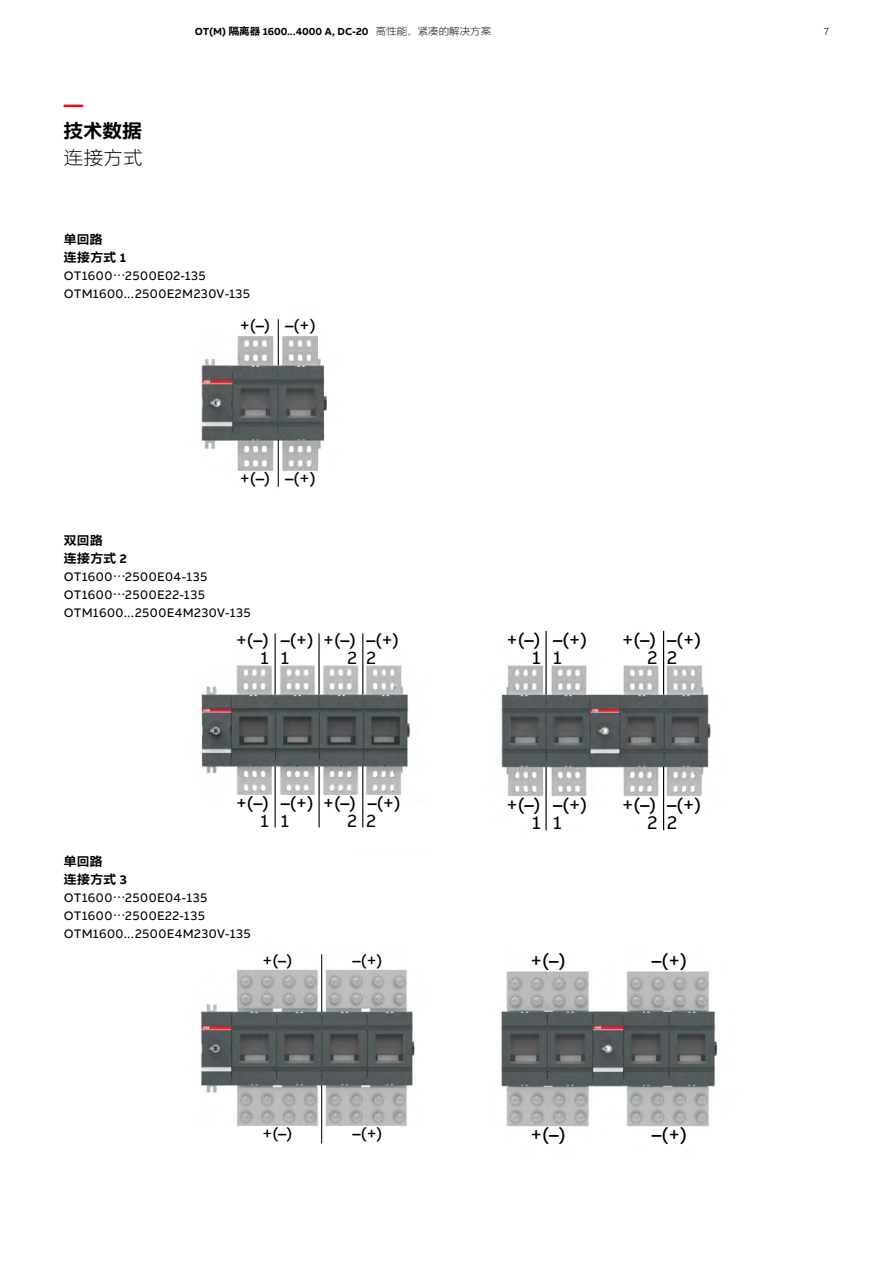
<style>
.page{position:relative;width:893px;height:1263px;background:#fff}
.page>*{position:absolute;margin:0;border:0;box-sizing:border-box;transform-origin:0 0}
.t1{font:700 19.5px "AB Bvoice CNSG";color:#000}
.t2{font:300 19.5px "AB Bvoice CNSG";color:#000}
.t3{font:700 19.5px "AB Bvoice CNSG";color:#ff000f}
.t4{font:19.35px "AB Bvoice";color:#000}
.t5{font:18.75px "AB Bvoice";color:#000}
.t6{font:18px "AB Bvoice";color:#000}
.t7{font:16.8px "AB Bvoice";color:#000}
.t8{font:16.5px "AB Bvoice";color:#000}
.t9{font:12.75px/18px "AB Bvoice CNSG";letter-spacing:.035em;color:#000}
.t10{font:700 12.75px/18px "AB Bvoice CNSG";letter-spacing:.035em;color:#000}
.t11{font:700 10.5px "AB Bvoice CNSG";color:#000}
.t12{font:300 10.5px "AB Bvoice CNSG";color:#000}
.s1{font-weight:300}
</style>
<div class="page">
<img style="left:201px;top:319px;width:126px;height:168px">
<hr style="left:278px;top:319px;width:1px;height:46px;background:#000">
<hr style="left:278px;top:440px;width:1px;height:47px;background:#000">
<img style="left:199px;top:633px;width:212px;height:195px">
<hr style="left:275px;top:633px;width:1px;height:62px;background:#000">
<hr style="left:275px;top:766px;width:1px;height:61px;background:#000">
<hr style="left:319px;top:766px;width:1px;height:61px;background:#000">
<hr style="left:318px;top:633px;width:2px;height:62px;background:#000">
<hr style="left:362px;top:633px;width:1px;height:62px;background:#000">
<hr style="left:362px;top:766px;width:1px;height:61px;background:#000">
<img style="left:501px;top:630px;width:210px;height:201px">
<hr style="left:545px;top:631px;width:2px;height:64px;background:#000">
<hr style="left:545px;top:767px;width:2px;height:63px;background:#000">
<hr style="left:663px;top:631px;width:1px;height:64px;background:#000">
<hr style="left:663px;top:766px;width:1px;height:64px;background:#000">
<img style="left:501px;top:971px;width:216px;height:156px">
<img style="left:200px;top:954px;width:215px;height:190px">
<hr style="left:321px;top:954px;width:1px;height:58px;background:#000">
<hr style="left:321px;top:1085px;width:1px;height:58px;background:#000">
<h1 class="t3" style="left:64px;top:92px;width:21px">—</h1>
<h1 class="t1" style="left:64px;top:119px;width:80px">技术数据</h1>
<h1 class="t2" style="left:64px;top:147px;width:81px">连接方式</h1>
<p class="t11" style="left:195px;top:25px;width:298px">OT(M) 隔离器 1600...4000 A, DC-20 <span class="s1">高性能、紧凑的解决方案</span></p>
<p class="t12" style="left:824px;top:26px;width:7px">7</p>
<p class="t10" style="left:64px;top:230px;width:64px">单回路<br>连接方式 1</p>
<p class="t9" style="left:64px;top:266px;width:188px">OT1600…2500E02-135<br>OTM1600...2500E2M230V-135</p>
<h3 class="t7" style="left:240px;top:315px;width:77px">+(–) –(+)</h3>
<h3 class="t7" style="left:240px;top:468px;width:77px">+(–) –(+)</h3>
<p class="t10" style="left:64px;top:531px;width:64px">双回路<br>连接方式 2</p>
<p class="t9" style="left:64px;top:567px;width:188px">OT1600…2500E04-135<br>OT1600…2500E22-135<br>OTM1600...2500E4M230V-135</p>
<h3 class="t6" style="left:236px;top:629px;width:34px">+(–)</h3>
<h3 class="t6" style="left:323px;top:629px;width:34px">+(–)</h3>
<h3 class="t6" style="left:281px;top:629px;width:34px">–(+)</h3>
<h3 class="t6" style="left:366px;top:629px;width:34px">–(+)</h3>
<h3 class="t6" style="left:261px;top:647px;width:30px">1 1</h3>
<h3 class="t6" style="left:348px;top:647px;width:30px">2 2</h3>
<h3 class="t6" style="left:236px;top:792px;width:34px">+(–)</h3>
<h3 class="t6" style="left:323px;top:792px;width:34px">+(–)</h3>
<h3 class="t6" style="left:281px;top:792px;width:34px">–(+)</h3>
<h3 class="t6" style="left:368px;top:792px;width:34px">–(+)</h3>
<h3 class="t6" style="left:348px;top:810px;width:30px">2 2</h3>
<h3 class="t6" style="left:261px;top:810px;width:30px">1 1</h3>
<p class="t10" style="left:64px;top:852px;width:64px">单回路<br>连接方式 3</p>
<p class="t9" style="left:64px;top:889px;width:188px">OT1600…2500E04-135<br>OT1600…2500E22-135<br>OTM1600...2500E4M230V-135</p>
<p class="t8" style="left:262px;top:950px;width:31px">+(–)</p>
<p class="t8" style="left:353px;top:950px;width:31px">–(+)</p>
<p class="t8" style="left:262px;top:1123px;width:31px">+(–)</p>
<p class="t8" style="left:353px;top:1123px;width:31px">–(+)</p>
<h3 class="t5" style="left:507px;top:628px;width:82px">+(–) –(+)</h3>
<h3 class="t5" style="left:622px;top:628px;width:80px">+(–) –(+)</h3>
<h3 class="t5" style="left:532px;top:646px;width:31px">1 1</h3>
<h3 class="t5" style="left:648px;top:646px;width:31px">2 2</h3>
<h3 class="t5" style="left:507px;top:793px;width:82px">+(–) –(+)</h3>
<h3 class="t5" style="left:622px;top:793px;width:80px">+(–) –(+)</h3>
<h3 class="t5" style="left:532px;top:812px;width:31px">1 1</h3>
<h3 class="t5" style="left:648px;top:812px;width:31px">2 2</h3>
<h2 class="t4" style="left:531px;top:949px;width:37px">+(–)</h2>
<h2 class="t4" style="left:652px;top:949px;width:37px">–(+)</h2>
<h2 class="t4" style="left:531px;top:1122px;width:37px">+(–)</h2>
<h2 class="t4" style="left:652px;top:1122px;width:37px">–(+)</h2>
</div>
